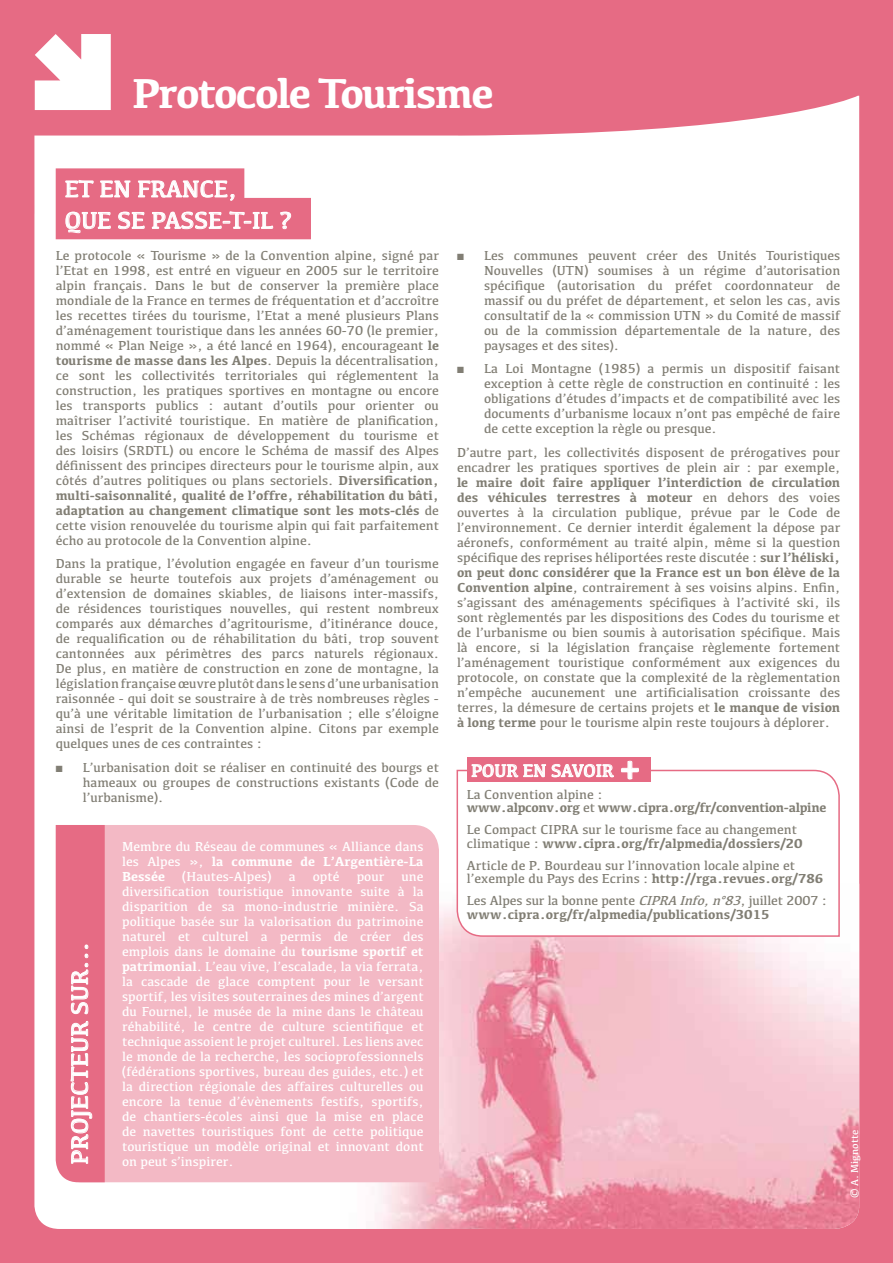
<style>
.page{position:relative;width:893px;height:1263px;background:#e66b84}
.page>*{position:absolute;margin:0;border:0;box-sizing:border-box;transform-origin:0 0}
.t1{font:700 43.35px "Kefa";letter-spacing:-.04em;color:#fff}
.t2{font:24px/31.5px "Kefa";color:#fff}
.t3{font:18px "Kefa";color:#fff}
.t4{font:13.5px/15px "Kefa";color:#817e74;text-align:justify}
.t5{font:13.5px/15px "Kefa";color:#fff;text-align:justify}
.t6{font:700 13.5px/13.5px "Kefa";color:#817e74}
.t7{font:700 13.5px/13.5px "Kefa";letter-spacing:-.02em;color:#817e74}
.t8{font:10.5px "Kefa";color:#fff}
.s1{font-weight:700}
.s2{font-weight:700;font-size:34.5px}
.s3{font-weight:400}
.s4{font-weight:400;font-style:italic}
</style>
<div class="page">
<svg style="left:35px;top:34px;width:76px;height:62px"></svg>
<div style="left:34px;top:96px;width:825px;height:1133px;background:#fff"></div>
<img style="left:340px;top:884px;width:519px;height:345px">
<svg style="left:56px;top:168px;width:255px;height:71px"></svg>
<div style="left:105px;top:825px;width:334px;height:357px;background:#f3b9c5"></div>
<svg style="left:56px;top:825px;width:49px;height:357px"></svg>
<div style="left:456px;top:769px;width:385px;height:168px;background:#fff"></div>
<div style="left:467px;top:758px;width:184px;height:24px;background:#e66b84"></div>
<svg style="left:471px;top:764px;width:143px;height:13px"></svg>
<svg style="left:621px;top:760px;width:18px;height:20px"></svg>
<h1 class="t1" style="left:132px;top:64px;width:364px">Protocole Tourisme</h1>
<h2 class="t2" style="left:65px;top:172px;width:174px">Et en France , quese passe</h2>
<h2 class="t2" style="left:222px;top:204px;width:71px">-t-il ?</h2>
<p class="t4" style="left:56px;top:248px;width:385px">Le protocole « Tourisme » de la Convention alpine, signé par l’Etat en 1998, est entré en vigueur en 2005 sur le territoire alpin français. Dans le but de conserver la première place mondiale de la France en termes de fréquentation et d’accroître les recettes tirées du tourisme, l’Etat a mené plusieurs Plans d’aménagement touristique dans les années 60-70 (le premier, nommé « Plan Neige », a été lancé en 1964), encourageant <span class="s1">le tourisme de masse dans les Alpes</span>. Depuis la décentralisation, ce sont les collectivités territoriales qui réglementent la construction, les pratiques sportives en montagne ou encore les transports publics : autant d’outils pour orienter ou maîtriser l’activité touristique. En matière de planification, les Schémas régionaux de développement du tourisme et des loisirs (SRDTL) ou encore le Schéma de massif des Alpes définissent des principes directeurs pour le tourisme alpin, aux côtés d’autres politiques ou plans sectoriels. <span class="s1">Diversification, multi-saisonnalité, qualité de l’offre, réhabilitation du bâti, adaptation au changement climatique sont les mots-clés</span> de cette vision renouvelée du tourisme alpin qui fait parfaitement écho au protocole de la Convention alpine.</p>
<p class="t4" style="left:56px;top:556px;width:385px">Dans la pratique, l’évolution engagée en faveur d’un tourisme durable se heurte toutefois aux projets d’aménagement ou d’extension de domaines skiables, de liaisons inter-massifs, de résidences touristiques nouvelles, qui restent nombreux comparés aux démarches d’agritourisme, d’itinérance douce, de requalification ou de réhabilitation du bâti, trop souvent cantonnées aux périmètres des parcs naturels régionaux.<br>De plus, en matière de construction en zone de montagne, la législation française œuvre plutôt dans le sens d’une urbanisation raisonnée - qui doit se soustraire à de très nombreuses règles - qu’à une véritable limitation de l’urbanisation ; elle s’éloigne ainsi de l’esprit de la Convention alpine. Citons par exemple quelques unes de ces contraintes :</p>
<p class="t4" style="left:83px;top:760px;width:358px;text-indent:-27px">■ L’urbanisation doit se réaliser en continuité des bourgs et hameaux ou groupes de constructions existants (Code de l’urbanisme).</p>
<h2 class="t2" style="left:63px;top:1164px;width:224px;rotate:-90deg">PROJECTEUR SUR...</h2>
<p class="t5" style="left:122px;top:839px;width:303px">Membre du Réseau de communes « Alliance dans les Alpes », <span class="s1">la commune de L’Argentière-La Bessée</span></p>
<p class="t5" style="left:182px;top:869px;width:91px">(Hautes-Alpes)</p>
<p class="t5" style="left:289px;top:869px;width:8px">a</p>
<p class="t5" style="left:313px;top:869px;width:28px">opté</p>
<p class="t5" style="left:357px;top:869px;width:29px">pour</p>
<p class="t5" style="left:122px;top:869px;width:303px;text-indent:279px">une diversification touristique innovante suite à la disparition de sa mono-industrie minière. Sa politique basée sur la valorisation du patrimoine naturel et culturel a permis de créer des emplois dans le domaine du <span class="s1">tourisme sportif et patrimonial</span>. L’eau vive, l’escalade, la via ferrata, la cascade de glace comptent pour le versant sportif, les visites souterraines des mines d’argent du Fournel, le musée de la mine dans le château réhabilité, le centre de culture scientifique et technique assoient le projet culturel. Les liens avec le monde de la recherche, les socioprofessionnels (fédérations sportives, bureau des guides, etc.) et la direction régionale des affaires culturelles ou encore la tenue d’évènements festifs, sportifs, de chantiers-écoles ainsi que la mise en place de navettes touristiques font de cette politique touristique un modèle original et innovant dont</p>
<p class="t5" style="left:122px;top:1154px;width:113px">on peut s’inspirer.</p>
<p class="t4" style="left:484px;top:248px;width:358px;text-indent:-27px">■ Les communes peuvent créer des Unités Touristiques Nouvelles (UTN) soumises à un régime d’autorisation spécifique (autorisation du préfet coordonnateur de massif ou du préfet de département, et selon les cas, avis consultatif de la « commission UTN » du Comité de massif ou de la commission départementale de la nature, des paysages et des sites).</p>
<p class="t4" style="left:484px;top:361px;width:358px;text-indent:-27px">■ La Loi Montagne (1985) a permis un dispositif faisant exception à cette règle de construction en continuité : les obligations d’études d’impacts et de compatibilité avec les documents d’urbanisme locaux n’ont pas empêché de faire de cette exception la règle ou presque.</p>
<p class="t4" style="left:457px;top:445px;width:385px">D’autre part, les collectivités disposent de prérogatives pour encadrer les pratiques sportives de plein air : par exemple,</p>
<p class="t4" style="left:457px;top:475px;width:385px"><span class="s1">le maire doit faire appliquer l’interdiction de circulation des véhicules terrestres à moteur</span> en dehors des voies ouvertes à la circulation publique, prévue par le Code de l’environnement. Ce dernier interdit également la dépose par aéronefs, conformément au traité alpin, même si la question spécifique des reprises héliportées reste discutée : <span class="s1">sur l’héliski, on peut donc considérer que la France est un bon élève de la Convention alpine</span>, contrairement à ses voisins alpins. Enfin, s’agissant des aménagements spécifiques à l’activité ski, ils sont règlementés par les dispositions des Codes du tourisme et de l’urbanisme ou bien soumis à autorisation spécifique. Mais là encore, si la législation française règlemente fortement l’aménagement touristique conformément aux exigences du protocole, on constate que la complexité de la règlementation n’empêche aucunement une artificialisation croissante des terres, la démesure de certains projets et <span class="s1">le manque de vision à long terme</span> pour le tourisme alpin reste toujours à déplorer.</p>
<h3 class="t3" style="left:471px;top:759px;width:171px">Pour en savoir <span class="s2">+</span></h3>
<p class="t7" style="left:467px;top:787px;width:361px"><span class="s3">La Convention alpine :<br></span>www.alpconv.org <span class="s3">et</span> www.cipra.org/fr/convention-alpine</p>
<p class="t4" style="left:467px;top:822px;width:337px;line-height:13.5px">Le Compact CIPRA sur le tourisme face au changement climatique : <span class="s1">www.cipra.org/fr/alpmedia/dossiers/20</span></p>
<p class="t4" style="left:467px;top:858px;width:358px;line-height:13.5px">Article de P. Bourdeau sur l’innovation locale alpine et l’exemple du Pays des Ecrins : <span class="s1">http://rga.revues.org/786</span></p>
<p class="t6" style="left:467px;top:893px;width:362px"><span class="s3">Les Alpes sur la bonne pente</span> <span class="s4">CIPRA Info,n°83</span><span class="s3">, juillet 2007 : </span>www.cipra.org/fr/alpmedia/publications/3015</p>
<p class="t8" style="left:848px;top:1198px;width:70px;rotate:-90deg">© A. Mignotte</p>
</div>
